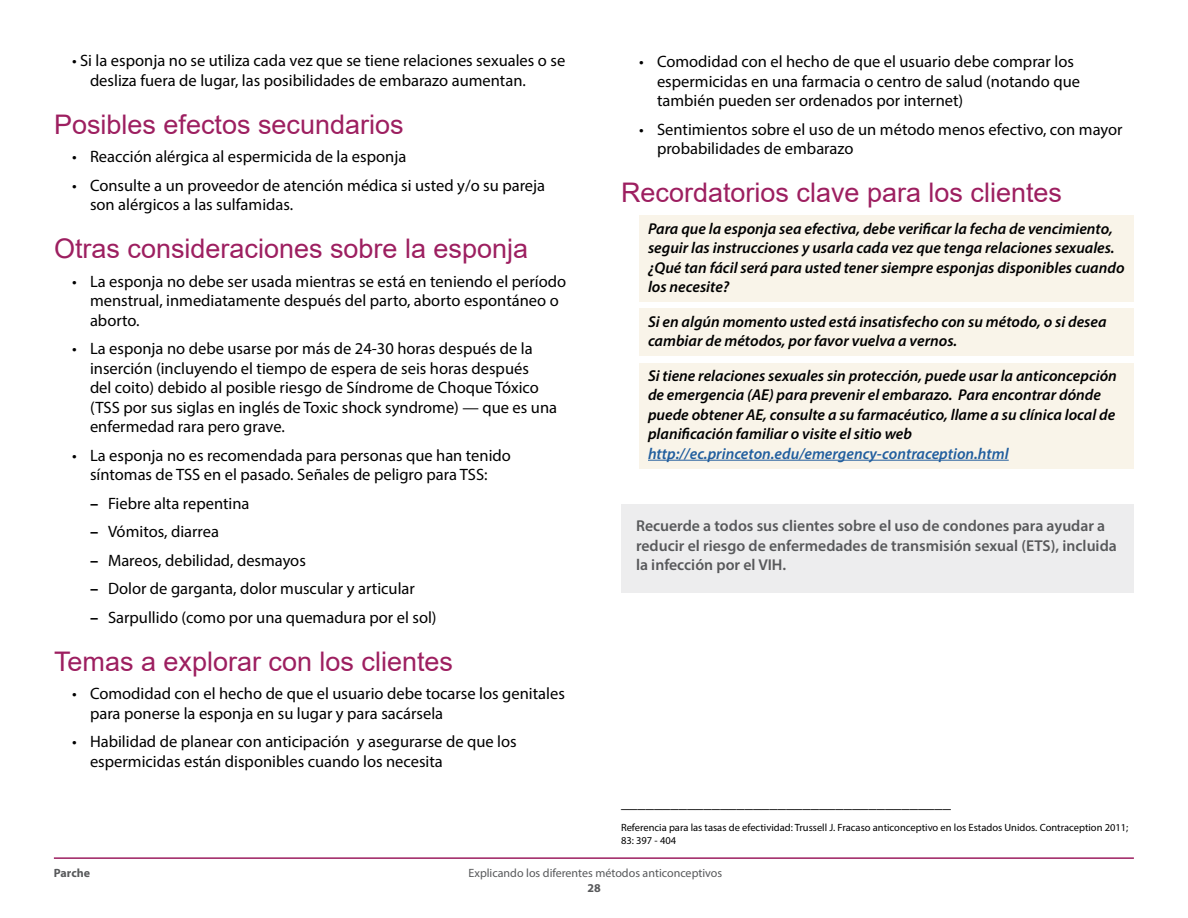
<style>
.page{position:relative;width:1188px;height:918px;background:#fff}
.page>*{position:absolute;margin:0;border:0;box-sizing:border-box;transform-origin:0 0}
.t1{font:27px "Arial";color:#9d1f60}
.t2{font:16.5px/19.5px "Myriad Pro";color:#000}
.t3{font:700 16.5px "Myriad Pro";color:#000}
.t4{font:italic 600 15.75px/19.5px "Myriad Pro";color:#000}
.t5{font:600 15.75px/19.5px "Myriad Pro";color:#58595b}
.t6{font:12px "Myriad Pro";color:#58595b}
.t7{font:700 12px "Myriad Pro";color:#58595b}
.t8{font:10.5px/13.5px "Myriad Pro";color:#000}
.s1{color:#215e9e}
</style>
<div class="page">
<hr style="left:54px;top:857px;width:1080px;height:2px;background:#9d1f60">
<div style="left:621px;top:505px;width:513px;height:88px;background:#ededee"></div>
<div style="left:639px;top:216px;width:495px;height:86px;background:#f9f4e9"></div>
<div style="left:639px;top:309px;width:495px;height:47px;background:#f9f4e9"></div>
<div style="left:639px;top:363px;width:495px;height:106px;background:#f9f4e9"></div>
<hr style="left:648px;top:460px;width:361px;height:1px;background:#215e9e">
<p class="t2" style="left:90px;top:51px;width:477px;text-indent:-18px">• Si la esponja no se utiliza cada vez que se tiene relaciones sexuales o se desliza fuera de lugar, las posibilidades de embarazo aumentan.</p>
<h3 class="t1" style="left:54px;top:106px;width:351px">Posibles efectos secundarios</h3>
<p class="t2" style="left:72px;top:147px;width:6px">•</p>
<p class="t2" style="left:90px;top:147px;width:318px">Reacción alérgica al espermicida de la esponja</p>
<p class="t2" style="left:72px;top:175px;width:6px">•</p>
<p class="t2" style="left:90px;top:175px;width:457px">Consulte a un proveedor de atención médica si usted y/o su pareja son alérgicos a las sulfamidas.</p>
<h3 class="t1" style="left:54px;top:230px;width:476px">Otras consideraciones sobre la esponja</h3>
<p class="t2" style="left:72px;top:271px;width:6px">•</p>
<p class="t2" style="left:90px;top:271px;width:478px">La esponja no debe ser usada mientras se está en teniendo el período menstrual, inmediatamente después del parto, aborto espontáneo o aborto.</p>
<p class="t2" style="left:72px;top:339px;width:6px">•</p>
<p class="t2" style="left:90px;top:339px;width:469px">La esponja no debe usarse por más de 24-30 horas después de la inserción (incluyendo el tiempo de espera de seis horas después<br>del coito) debido al posible riesgo de Síndrome de Choque Tóxico (TSS por sus siglas en inglés de Toxic shock syndrome) — que es una enfermedad rara pero grave.</p>
<p class="t2" style="left:72px;top:445px;width:6px">•</p>
<p class="t2" style="left:90px;top:445px;width:422px">La esponja no es recomendada para personas que han tenido síntomas de TSS en el pasado. Señales de peligro para TSS:</p>
<p class="t3" style="left:90px;top:493px;width:10px">–</p>
<p class="t2" style="left:108px;top:493px;width:143px">Fiebre alta repentina</p>
<p class="t3" style="left:90px;top:521px;width:10px">–</p>
<p class="t2" style="left:108px;top:522px;width:113px">Vómitos, diarrea</p>
<p class="t3" style="left:90px;top:550px;width:10px">–</p>
<p class="t2" style="left:108px;top:550px;width:199px">Mareos, debilidad, desmayos</p>
<p class="t3" style="left:90px;top:578px;width:10px">–</p>
<p class="t2" style="left:108px;top:579px;width:308px">Dolor de garganta, dolor muscular y articular</p>
<p class="t3" style="left:90px;top:607px;width:10px">–</p>
<p class="t2" style="left:108px;top:607px;width:330px">Sarpullido (como por una quemadura por el sol)</p>
<h3 class="t1" style="left:54px;top:643px;width:401px">Temas a explorar con los clientes</h3>
<p class="t2" style="left:72px;top:684px;width:6px">•</p>
<p class="t2" style="left:90px;top:684px;width:476px">Comodidad con el hecho de que el usuario debe tocarse los genitales para ponerse la esponja en su lugar y para sacársela</p>
<p class="t2" style="left:72px;top:732px;width:6px">•</p>
<p class="t2" style="left:90px;top:732px;width:428px">Habilidad de planear con anticipación y asegurarse de que los espermicidas están disponibles cuando los necesita</p>
<p class="t2" style="left:639px;top:52px;width:6px">•</p>
<p class="t2" style="left:657px;top:52px;width:425px">Comodidad con el hecho de que el usuario debe comprar los espermicidas en una farmacia o centro de salud (notando que también pueden ser ordenados por internet)</p>
<p class="t2" style="left:639px;top:119px;width:6px">•</p>
<p class="t2" style="left:657px;top:119px;width:467px">Sentimientos sobre el uso de un método menos efectivo, con mayor probabilidades de embarazo</p>
<h3 class="t1" style="left:621px;top:174px;width:443px">Recordatorios clave para los clientes</h3>
<p class="t4" style="left:648px;top:218px;width:478px">Para que la esponja sea efectiva, debe verificar la fecha de vencimiento, seguir las instrucciones y usarla cada vez que tenga relaciones sexuales. ¿Qué tan fácil será para usted tener siempre esponjas disponibles cuando los necesite?</p>
<p class="t4" style="left:648px;top:311px;width:460px">Si en algún momento usted está insatisfecho con su método, o si desea cambiar de métodos, por favor vuelva a vernos.</p>
<p class="t4" style="left:648px;top:365px;width:470px">Si tiene relaciones sexuales sin protección, puede usar la anticoncepción de emergencia (AE) para prevenir el embarazo. Para encontrar dónde puede obtener AE, consulte a su farmacéutico, llame a su clínica local de planificación familiar o visite el sitio web <span class="s1">http://ec.princeton.edu/emergency-contraception.html</span></p>
<p class="t5" style="left:636px;top:516px;width:482px">Recuerde a todos sus clientes sobre el uso de condones para ayudar a reducir el riesgo de enfermedades de transmisión sexual (ETS), incluida la infección por el VIH .</p>
<p class="t2" style="left:621px;top:793px;width:331px">________________________________________</p>
<p class="t8" style="left:621px;top:820px;width:509px">Referencia para las tasas de efectividad: Trussell J. Fracaso anticonceptivo en los Estados Unidos. Contraception 2011;<br>83: 397 - 404</p>
<p class="t7" style="left:54px;top:865px;width:38px">Parche</p>
<p class="t6" style="left:469px;top:865px;width:255px">Explicando los diferentes métodos anticonceptivos</p>
<p class="t7" style="left:587px;top:880px;width:15px">28</p>
</div>
